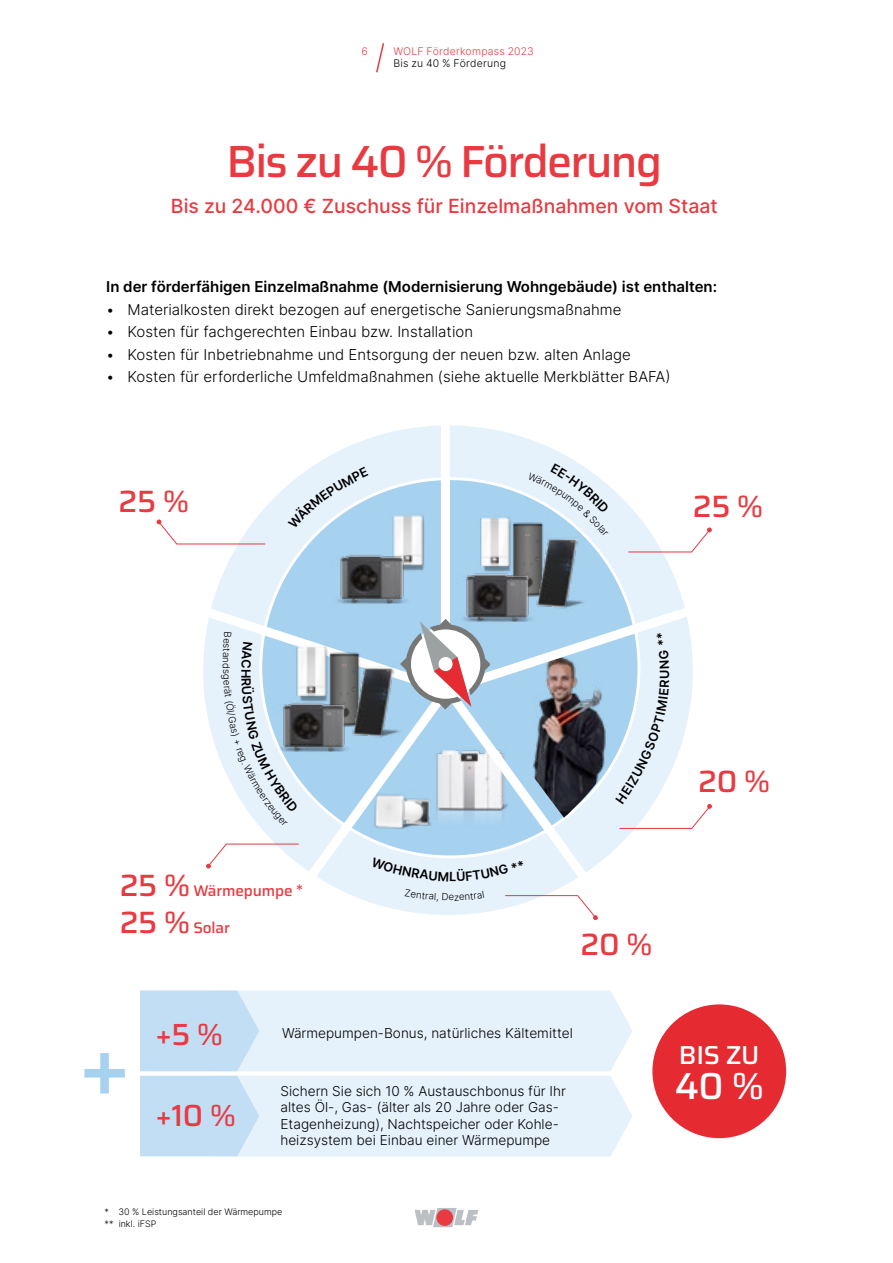
<style>
.page{position:relative;width:893px;height:1263px;background:#fff}
.page>*{position:absolute;margin:0;border:0;box-sizing:border-box;transform-origin:0 0}
.t1{font:500 101.1px "Saira";color:#a6d1ef}
.t2{font:500 45px "Saira";letter-spacing:-.04em;color:#e83a40}
.t3{font:500 37.65px "Saira";color:#fff}
.t4{font:500 30.9px "Saira";letter-spacing:-.01em;color:#e83a40}
.t5{font:500 30.6px "Saira";color:#e83a40}
.t6{font:500 25.95px "Saira";color:#fff}
.t7{font:500 19.5px "Inter";color:#e83a40}
.t8{font:500 15.45px "Saira";letter-spacing:-.01em;color:#e83a40}
.t9{font:300 15px "Inter";color:#000}
.t10{font:600 15px "Inter";color:#000}
.t11{font:300 13.65px/16.5px "Inter";color:#000}
.t12{font:600 12.6px "Inter";color:#000}
.t13{font:300 10.5px "Inter";letter-spacing:.015em;color:#e83a40}
.t14{font:300 10.5px "Inter";letter-spacing:.02em;color:#000}
.t15{font:300 9.75px "Inter";color:#000}
.t16{font:300 9px/12px "Inter";color:#000}
.s1{font-size:30.9px}
</style>
<div class="page">
<div style="left:203px;top:425px;width:490px;height:490px;background:#e5f1fb;border-radius:50%"></div>
<div style="left:261px;top:479px;width:378px;height:378px;background:#a6d1ef;border-radius:50%"></div>
<svg style="left:140px;top:990px;width:492px;height:166px;background:#deedf9"></svg>
<img style="left:392px;top:515px;width:33px;height:56px">
<img style="left:340px;top:531px;width:73px;height:46px">
<hr style="left:628px;top:551px;width:64px;height:1px;background:#e83a40">
<svg style="left:690px;top:527px;width:22px;height:26px"></svg>
<hr style="left:226px;top:844px;width:73px;height:1px;background:#e83a40">
<svg style="left:206px;top:843px;width:22px;height:25px"></svg>
<svg style="left:376px;top:43px;width:9px;height:30px"></svg>
<svg style="left:240px;top:830px;width:194px;height:85px"></svg>
<div style="left:441px;top:416px;width:9px;height:278px;background:#fff"></div>
<svg style="left:434px;top:830px;width:196px;height:91px"></svg>
<img style="left:480px;top:517px;width:23px;height:33px">
<img style="left:503px;top:517px;width:25px;height:33px">
<img style="left:466px;top:550px;width:50px;height:27px">
<img style="left:516px;top:532px;width:81px;height:45px">
<hr style="left:177px;top:543px;width:88px;height:1px;background:#e83a40">
<svg style="left:157px;top:519px;width:21px;height:26px"></svg>
<div style="left:652px;top:1004px;width:134px;height:134px;background:#e62a32;border-radius:50%"></div>
<svg style="left:415px;top:1208px;width:63px;height:19px"></svg>
<div style="left:436px;top:1209px;width:17px;height:17px;background:#e83a40;border-radius:50%"></div>
<svg style="left:405px;top:889px;width:79px;height:13px"></svg>
<svg style="left:528px;top:465px;width:80px;height:72px"></svg>
<svg style="left:288px;top:467px;width:80px;height:62px"></svg>
<svg style="left:371px;top:858px;width:153px;height:23px"></svg>
<svg style="left:203px;top:577px;width:509px;height:253px"></svg>
<p class="t13" style="left:361px;top:43px;width:8px">6</p>
<p class="t13" style="left:393px;top:43px;width:142px">WOLF Förderkompass 2023</p>
<p class="t14" style="left:393px;top:56px;width:114px">Bis zu 40 % Förderung</p>
<h2 class="t2" style="left:227px;top:124px;width:437px">Bis zu 40 % Förderung</h2>
<h3 class="t7" style="left:171px;top:191px;width:548px">Bis zu 24.000 € Zuschuss für Einzelmaßnahmen vom Staat</h3>
<p class="t10" style="left:106px;top:276px;width:612px">In der förderfähigen Einzelmaßnahme (Modernisierung Wohngebäude) ist enthalten:</p>
<p class="t9" style="left:106px;top:298px;width:517px">• Materialkosten direkt bezogen auf energetische Sanierungsmaßnahme</p>
<p class="t9" style="left:106px;top:321px;width:368px">• Kosten für fachgerechten Einbau bzw. Installation</p>
<p class="t9" style="left:106px;top:343px;width:526px">• Kosten für Inbetriebnahme und Entsorgung der neuen bzw. alten Anlage</p>
<p class="t9" style="left:106px;top:366px;width:566px">• Kosten für erforderliche Umfeldmaßnahmen (siehe aktuelle Merkblätter BAFA)</p>
<h3 class="t4" style="left:118px;top:476px;width:72px">25 %</h3>
<h3 class="t4" style="left:693px;top:481px;width:72px">25 %</h3>
<p class="t15" style="left:234px;top:657px;width:7px;rotate:90deg">n</p>
<p class="t12" style="left:255px;top:668px;width:11px;rotate:90deg">H</p>
<p class="t12" style="left:656px;top:679px;width:11px;rotate:-90deg">U</p>
<h3 class="t4" style="left:698px;top:756px;width:73px">20 %</h3>
<p class="t8" style="left:120px;top:878px;width:185px"><span class="s1">25 %</span> Wärmepumpe *</p>
<p class="t8" style="left:120px;top:915px;width:112px"><span class="s1">25 %</span> Solar</p>
<h3 class="t4" style="left:580px;top:919px;width:73px">20 %</h3>
<h1 class="t1" style="left:77px;top:981px;width:56px">+</h1>
<h3 class="t5" style="left:155px;top:1009px;width:69px">+5 %</h3>
<h3 class="t5" style="left:155px;top:1090px;width:82px">+10 %</h3>
<p class="t11" style="left:282px;top:1024px;width:292px">Wärmepumpen-Bonus, natürliches Kältemittel</p>
<p class="t11" style="left:280px;top:1082px;width:287px">Sichern Sie sich 10 % Austauschbonus für Ihr altes Öl-, Gas- (älter als 20 Jahre oder Gas-Etagenheizung), Nachtspeicher oder Kohle&shy;heizsystem bei Einbau einer Wärmepumpe</p>
<p class="t16" style="left:105px;top:1206px;width:179px">* 30 % Leistungsanteil der Wärmepumpe ** inkl. iFSP</p>
<h3 class="t6" style="left:679px;top:1033px;width:82px">BIS ZU</h3>
<h3 class="t3" style="left:675px;top:1055px;width:91px">40 %</h3>
</div>
